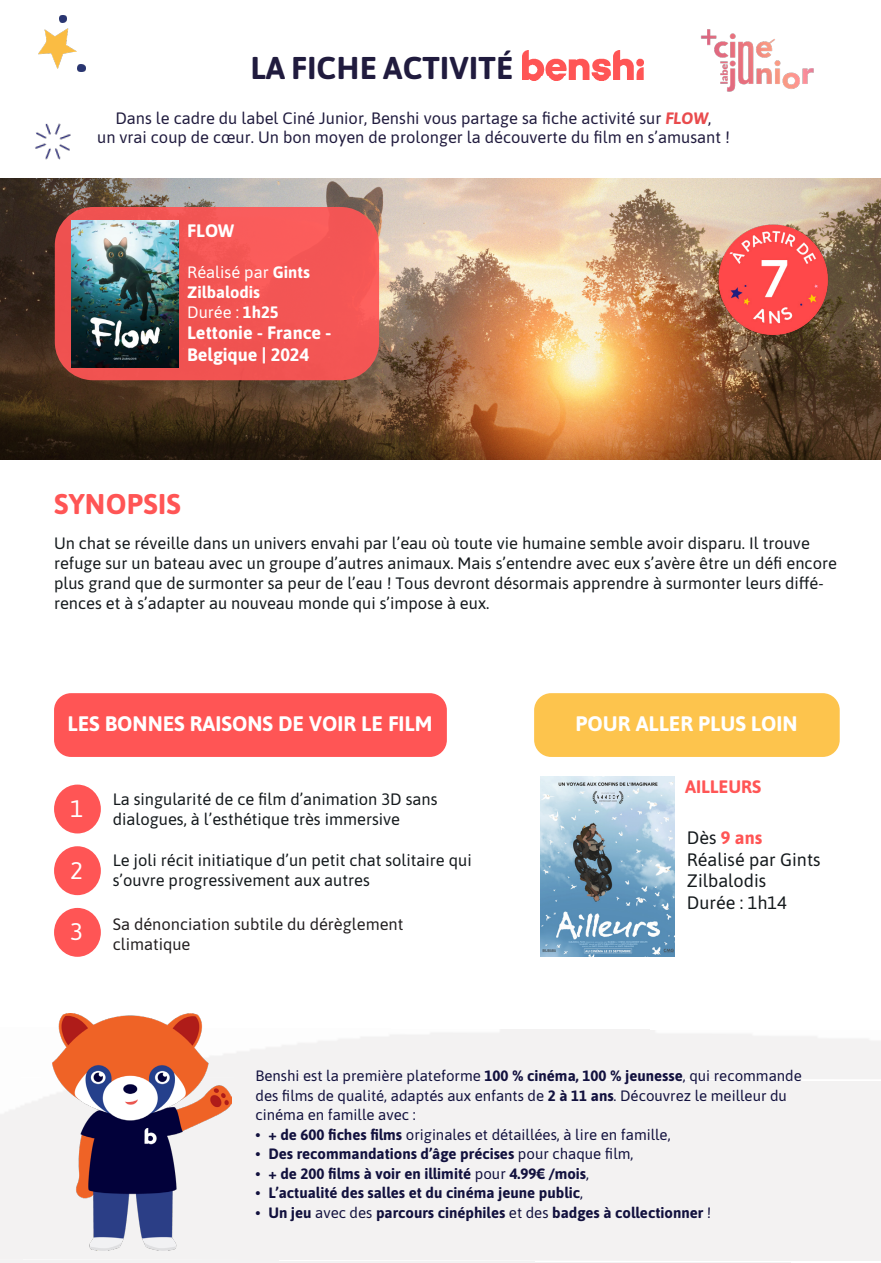
<style>
.page{position:relative;width:881px;height:1263px;background:#fff}
.page>*{position:absolute;margin:0;border:0;box-sizing:border-box;transform-origin:0 0}
.t1{font:700 31.5px "Asap";letter-spacing:.01em;color:#201b3e}
.t2{font:700 28.5px "Asap";letter-spacing:.01em;color:#f55}
.t3{font:24px "Asap";color:#fff}
.t4{font:700 21px "Asap";color:#fff}
.t5{font:18px/21.6px "Asap";color:#14191c}
.t6{font:700 18px/21.6px "Asap";color:#fff}
.t7{font:700 18px "Asap";color:#f55}
.t8{font:16.5px/19.8px "Asap";color:#14191c}
.t9{font:16.5px "Asap";color:#201b3e}
.t10{font:16.5px/19.8px "Asap";color:#231f20}
.t11{font:700 16.5px/19.8px "Asap";color:#fff}
.t12{font:16.5px "Asap";color:#fff}
.t13{font:15px/19.5px "Asap";color:#12113e}
.t14{font:700 15px "Asap";color:#12113e}
.s1{font-weight:700;font-style:italic;color:#e94b4d}
.s2{font-weight:400}
.s3{font-weight:700}
.s4{font-weight:400;color:#14191c}
</style>
<div class="page">
<img style="left:700px;top:29px;width:114px;height:63px">
<img style="left:0;top:179px;width:880px;height:280px">
<div style="left:54px;top:693px;width:392px;height:64px;background:#f55;border-radius:17px"></div>
<div style="left:534px;top:693px;width:305px;height:64px;background:#fdc44d;border-radius:17px"></div>
<div style="left:55px;top:207px;width:324px;height:173px;background:#f35554;border-radius:38px"></div>
<img style="left:711px;top:218px;width:123px;height:123px">
<div style="left:54px;top:784px;width:47px;height:49px;background:#f55;border-radius:50%"></div>
<img style="left:540px;top:777px;width:134px;height:179px">
<img style="left:522px;top:51px;width:121px;height:29px">
<img style="left:52px;top:1013px;width:180px;height:237px">
<img style="left:39px;top:28px;width:38px;height:40px">
<img style="left:35px;top:123px;width:36px;height:37px">
<svg style="left:78px;top:65px;width:7px;height:7px"></svg>
<div style="left:54px;top:846px;width:47px;height:49px;background:#f55;border-radius:50%"></div>
<div style="left:54px;top:908px;width:47px;height:49px;background:#f55;border-radius:50%"></div>
<img style="left:71px;top:221px;width:107px;height:146px">
<svg style="left:59px;top:16px;width:8px;height:7px"></svg>
<p class="t1" style="left:250px;top:45px;width:264px">LA FICHE ACTIVITÉ</p>
<p class="t9" style="left:115px;top:106px;width:597px">Dans le cadre du label Ciné Junior, Benshi vous partage sa fiche activité sur <span class="s1">FLOW</span>,</p>
<p class="t9" style="left:97px;top:126px;width:634px">un vrai coup de cœur. Un bon moyen de prolonger la découverte du film en s’amusant !</p>
<p class="t6" style="left:187px;top:219px;width:48px">FLOW</p>
<p class="t11" style="left:187px;top:261px;width:124px"><span class="s2">Réalisé par</span> Gints<br>Zilbalodis</p>
<p class="t12" style="left:187px;top:300px;width:93px">Durée : <span class="s3">1h25</span></p>
<p class="t6" style="left:187px;top:321px;width:145px">Lettonie - France -<br>Belgique | 2024</p>
<p class="t2" style="left:54px;top:483px;width:128px">SYNOPSIS</p>
<p class="t8" style="left:54px;top:532px;width:784px">Un chat se réveille dans un univers envahi par l’eau où toute vie humaine semble avoir disparu. Il trouve refuge sur un bateau avec un groupe d’autres animaux. Mais s’entendre avec eux s’avère être un défi encore plus grand que de surmonter sa peur de l’eau ! Tous devront désormais apprendre à surmonter leurs diffé&shy;rences et à s’adapter au nouveau monde qui s’impose à eux.</p>
<p class="t4" style="left:67px;top:709px;width:366px">LES BONNES RAISONS DE VOIR LE FILM</p>
<p class="t4" style="left:575px;top:709px;width:223px">POUR ALLER PLUS LOIN</p>
<p class="t3" style="left:70px;top:792px;width:14px">1</p>
<p class="t8" style="left:113px;top:788px;width:326px">La singularité de ce film d’animation 3D sans dialogues, à l’esthétique très immersive</p>
<p class="t3" style="left:70px;top:853px;width:14px">2</p>
<p class="t8" style="left:113px;top:849px;width:360px">Le joli récit initiatique d’un petit chat solitaire qui s’ouvre progressivement aux autres</p>
<p class="t3" style="left:70px;top:915px;width:14px">3</p>
<p class="t10" style="left:113px;top:913px;width:292px">Sa dénonciation subtile du dérèglement climatique</p>
<p class="t7" style="left:684px;top:774px;width:78px">AILLEURS</p>
<p class="t7" style="left:686px;top:825px;width:77px"><span class="s4">Dès</span> 9 ans</p>
<p class="t5" style="left:686px;top:847px;width:135px">Réalisé par Gints<br>Zilbalodis</p>
<p class="t5" style="left:686px;top:891px;width:101px">Durée : 1h14</p>
<p class="t13" style="left:255px;top:1065px;width:547px">Benshi est la première plateforme <span class="s3">100 % cinéma, 100 % jeunesse</span>, qui recommande des films de qualité, adaptés aux enfants de <span class="s3">2 à 11 ans</span>. Découvrez le meilleur du cinéma en famille avec :</p>
<p class="t13" style="left:255px;top:1124px;width:416px"><span class="s3">• + de 600 fiches films</span> originales et détaillées, à lire en famille,</p>
<p class="t14" style="left:255px;top:1143px;width:379px">• Des recommandations d’âge précises <span class="s2">pour chaque film,</span></p>
<p class="t14" style="left:255px;top:1163px;width:335px">• + de 200 films à voir en illimité <span class="s2">pour</span> 4.99€ /mois<span class="s2">,</span></p>
<p class="t14" style="left:255px;top:1182px;width:329px">• L’actualité des salles et du cinéma jeune public<span class="s2">,</span></p>
<p class="t14" style="left:255px;top:1202px;width:457px">• Un jeu <span class="s2">avec des</span> parcours cinéphiles <span class="s2">et des</span> badges à collectionner <span class="s2">!</span></p>
</div>
